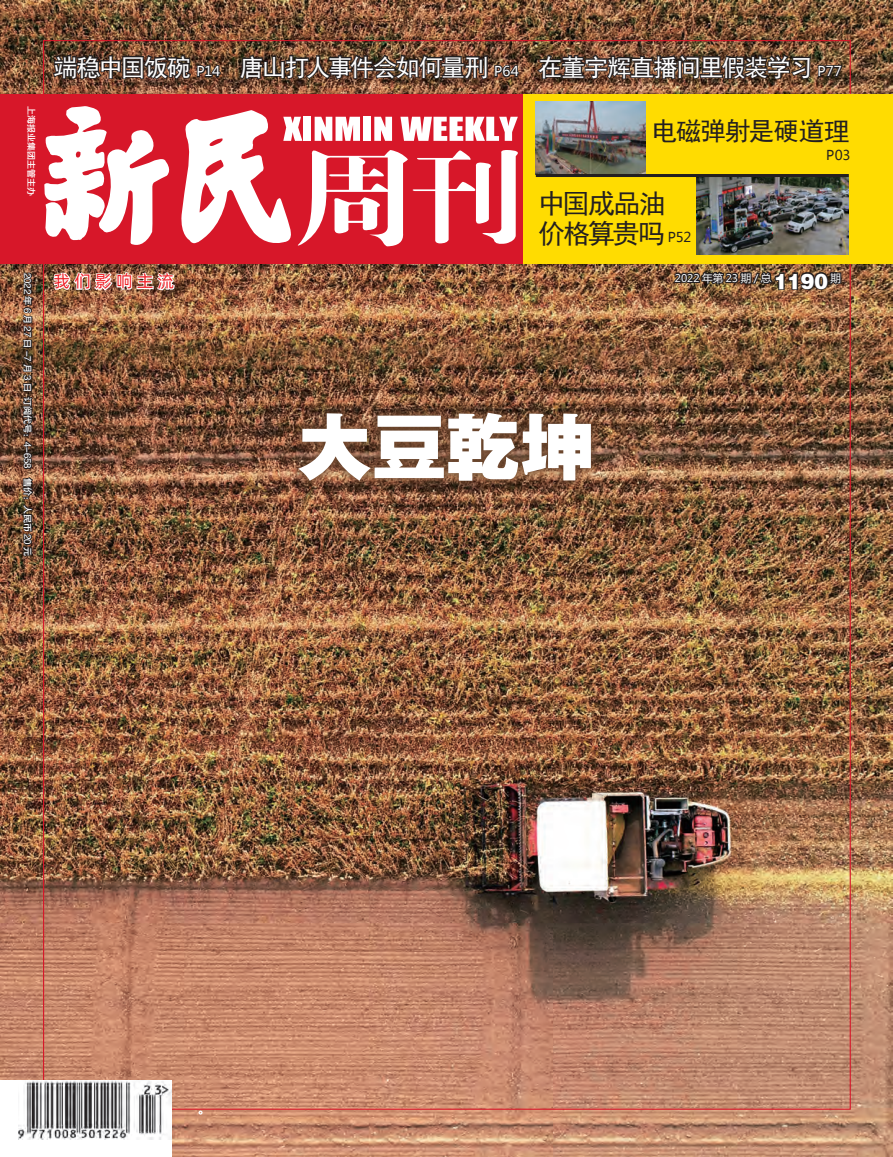
<style>
.page{position:relative;width:893px;height:1157px;background:#fff}
.page>*{position:absolute;margin:0;border:0;box-sizing:border-box;transform-origin:0 0}
.t1{font:75px "FZYDTHJW GB1 0";color:#fff}
.t2{font:27px/30px "Sim Hei";letter-spacing:-.075em;color:#231f20}
.t3{font:25.5px "Sim Hei";letter-spacing:-.035em;color:#231f20}
.t4{font:24px "Sim Hei";letter-spacing:-.055em;color:#fff}
.t5{font:22.5px "Sim Hei";letter-spacing:-.05em;color:#231f20}
.t6{font:19.5px "Sim Hei";letter-spacing:-.04em;color:#231f20}
.t7{font:16.95px "Alibaba Pu Hui Ti R";letter-spacing:.24em;color:#ee1d23}
.t8{font:13.5px "Microsoft Ya Hei";color:#231f20}
.t9{font:10.5px "Microsoft Ya Hei";color:#fff}
.t10{font:9px "FZYDZHJW GB1 0";color:#fff}
.s1{font-family:"Microsoft Ya Hei";font-size:13.5px}
.s2{font-family:"FZYDTHJW GB1 0";font-size:18px}
</style>
<div class="page">
<img style="left:0;top:0;width:893px;height:1157px">
<svg style="left:198px;top:1110px;width:5px;height:4px"></svg>
<img style="left:42px;top:39px;width:809px;height:1071px">
<svg style="left:51px;top:53px;width:171px;height:28px;background:#473329"></svg>
<svg style="left:237px;top:52px;width:283px;height:29px;background:#4b362a"></svg>
<img style="left:535px;top:0;width:308px;height:81px">
<div style="left:0;top:95px;width:523px;height:169px;background:#d71729"></div>
<svg style="left:44px;top:106px;width:474px;height:141px"></svg>
<div style="left:523px;top:95px;width:370px;height:169px;background:#ffdc01"></div>
<img style="left:697px;top:177px;width:152px;height:77px">
<img style="left:536px;top:102px;width:110px;height:72px">
<hr style="left:536px;top:174px;width:313px;height:3px;background:#231f20">
<img style="left:52px;top:271px;width:124px;height:78px">
<div style="left:0;top:1080px;width:171px;height:77px;background:#fff"></div>
<img style="left:19px;top:1080px;width:152px;height:59px">
<svg style="left:22px;top:272px;width:12px;height:198px;background:#4f392c"></svg>
<svg style="left:22px;top:476px;width:12px;height:81px"></svg>
<img style="left:672px;top:264px;width:170px;height:27px">
<div style="left:290px;top:403px;width:311px;height:87px;background:#6b462d;opacity:.98"></div>
<p class="t10" style="left:36px;top:106px;width:91px;rotate:90deg">上海报业集团主管主办</p>
<p class="t4" style="left:53px;top:55px;width:790px">端稳中国饭碗 <span class="s1">P14</span> 唐山打人事件会如何量刑 <span class="s1">P64</span> 在董宇辉直播间里假装学习 <span class="s1">P77</span></p>
<p class="t3" style="left:652px;top:118px;width:199px">电磁弹射是硬道理</p>
<p class="t8" style="left:826px;top:146px;width:26px">P03</p>
<p class="t2" style="left:538px;top:188px;width:155px">中国成品油价格算贵吗 <span class="s1">P52</span></p>
<p class="t5" style="left:536px;top:194px;width:153px">进博会医疗展区</p>
<p class="t6" style="left:536px;top:221px;width:162px">再次“史上最强”<span class="s1">P46</span></p>
<p class="t10" style="left:33px;top:273px;width:284px;rotate:90deg">2022 年 6 月 27 日 -7 月 3 日 订阅代号：4-658　售价：人民币 20 元</p>
<p class="t9" style="left:675px;top:271px;width:168px">2022 年第 23 期 / 总 <span class="s2">1190</span> 期</p>
<p class="t7" style="left:54px;top:268px;width:122px">我们影响主流</p>
<p class="t1" style="left:297px;top:406px;width:299px">大豆乾坤</p>
</div>
